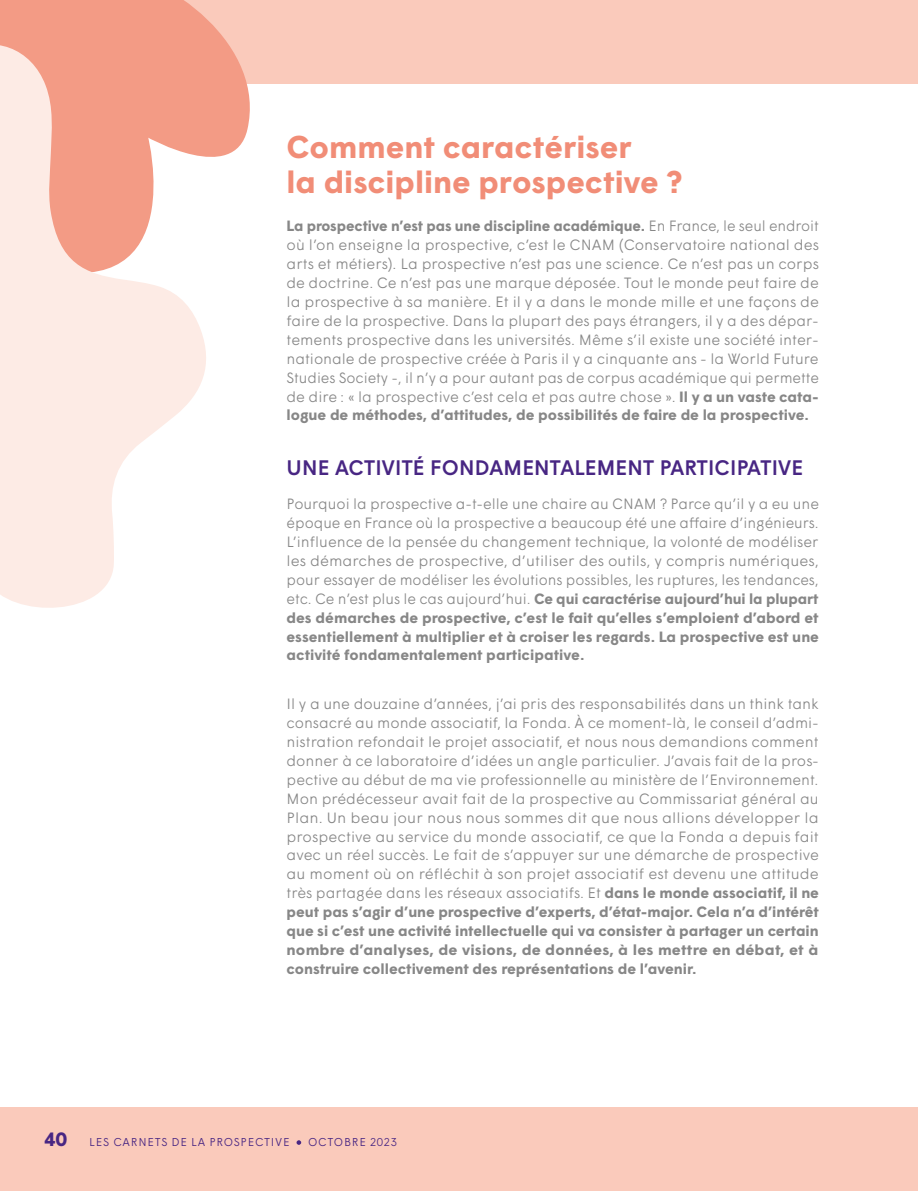
<style>
.page{position:relative;width:918px;height:1191px;background:#facabb}
.page>*{position:absolute;margin:0;border:0;box-sizing:border-box;transform-origin:0 0}
.t1{font:700 31.5px/35px "Wigrum";color:#f18d77}
.t2{font:500 21px "Wigrum";letter-spacing:.01em;color:#482683}
.t3{font:300 14.88px/18.9px "Wigrum";color:#878787;text-align:justify}
.t4{font:300 11.38px "Wigrum";letter-spacing:.06em;color:#482683}
.s1{font-weight:700}
.s2{font-weight:700;font-size:19.25px}
</style>
<div class="page">
<div style="left:0;top:84px;width:918px;height:1022px;background:#fff"></div>
<svg style="left:0;top:0;width:250px;height:157px;fill:#f39b85"></svg>
<svg style="left:0;top:33px;width:213px;height:575px;fill:#fdebe5"></svg>
<svg style="left:296px;top:1140px;width:5px;height:4px"></svg>
<h1 class="t1" style="left:286px;top:127px;width:397px">Comment caractériser<br>la discipline prospective ?</h1>
<p class="t3" style="left:286px;top:216px;width:534px"><span class="s1">La prospective n’est pas une discipline académique.</span> En France, le seul endroit où l’on enseigne la prospective, c’est le CNAM (Conservatoire national des arts et métiers). La prospective n’est pas une science. Ce n’est pas un corps de doctrine. Ce n’est pas une marque déposée. Tout le monde peut faire de la prospective à sa manière. Et il y a dans le monde mille et une façons de faire de la prospective. Dans la plupart des pays étrangers, il y a des dépar&shy;tements prospective dans les universités. Même s’il existe une société inter&shy;nationale de prospective créée à Paris il y a cinquante ans - la World Future Studies Society -, il n’y a pour autant pas de corpus académique qui permette de dire : « la prospective c’est cela et pas autre chose ». <span class="s1">Il y a un vaste cata&shy;logue de méthodes, d’attitudes, de possibilités de faire de la prospective.</span></p>
<h2 class="t2" style="left:286px;top:452px;width:518px">UNE ACTIVITÉ FONDAMENTALEMENT PARTICIPATIVE</h2>
<p class="t3" style="left:286px;top:493px;width:534px">Pourquoi la prospective a-t-elle une chaire au CNAM ? Parce qu’il y a eu une époque en France où la prospective a beaucoup été une affaire d’ingénieurs.<br>L’influence de la pensée du changement technique, la volonté de modéliser les démarches de prospective, d’utiliser des outils, y compris numériques, pour essayer de modéliser les évolutions possibles, les ruptures, les tendances, etc. Ce n’est plus le cas aujourd’hui. <span class="s1">Ce qui caractérise aujourd’hui la plupart des démarches de prospective, c’est le fait qu’elles s’emploient d’abord et essentiellement à multiplier et à croiser les regards. La prospective est une activité fondamentalement participative.</span></p>
<p class="t3" style="left:286px;top:693px;width:534px">Il y a une douzaine d’années, j’ai pris des responsabilités dans un think tank consacré au monde associatif, la Fonda. À ce moment-là, le conseil d’admi&shy;nistration refondait le projet associatif, et nous nous demandions comment donner à ce laboratoire d’idées un angle particulier. J’avais fait de la pros&shy;pective au début de ma vie professionnelle au ministère de l’Environnement.<br>Mon prédécesseur avait fait de la prospective au Commissariat général au Plan. Un beau jour nous nous sommes dit que nous allions développer la prospective au service du monde associatif, ce que la Fonda a depuis fait avec un réel succès. Le fait de s’appuyer sur une démarche de prospective au moment où on réfléchit à son projet associatif est devenu une attitude très partagée dans les réseaux associatifs. Et <span class="s1">dans le monde associatif, il ne peut pas s’agir d’une prospective d’experts, d’état-major. Cela n’a d’intérêt que si c’est une activité intellectuelle qui va consister à partager un certain nombre d’analyses, de visions, de données, à les mettre en débat, et à construire collectivement des représentations de l’avenir.</span></p>
<p class="t4" style="left:45px;top:1133px;width:246px"><span class="s2">40</span> LES CARNETS DE LA PROSPECTIVE</p>
<p class="t4" style="left:308px;top:1133px;width:90px">OCTOBRE 2023</p>
</div>
